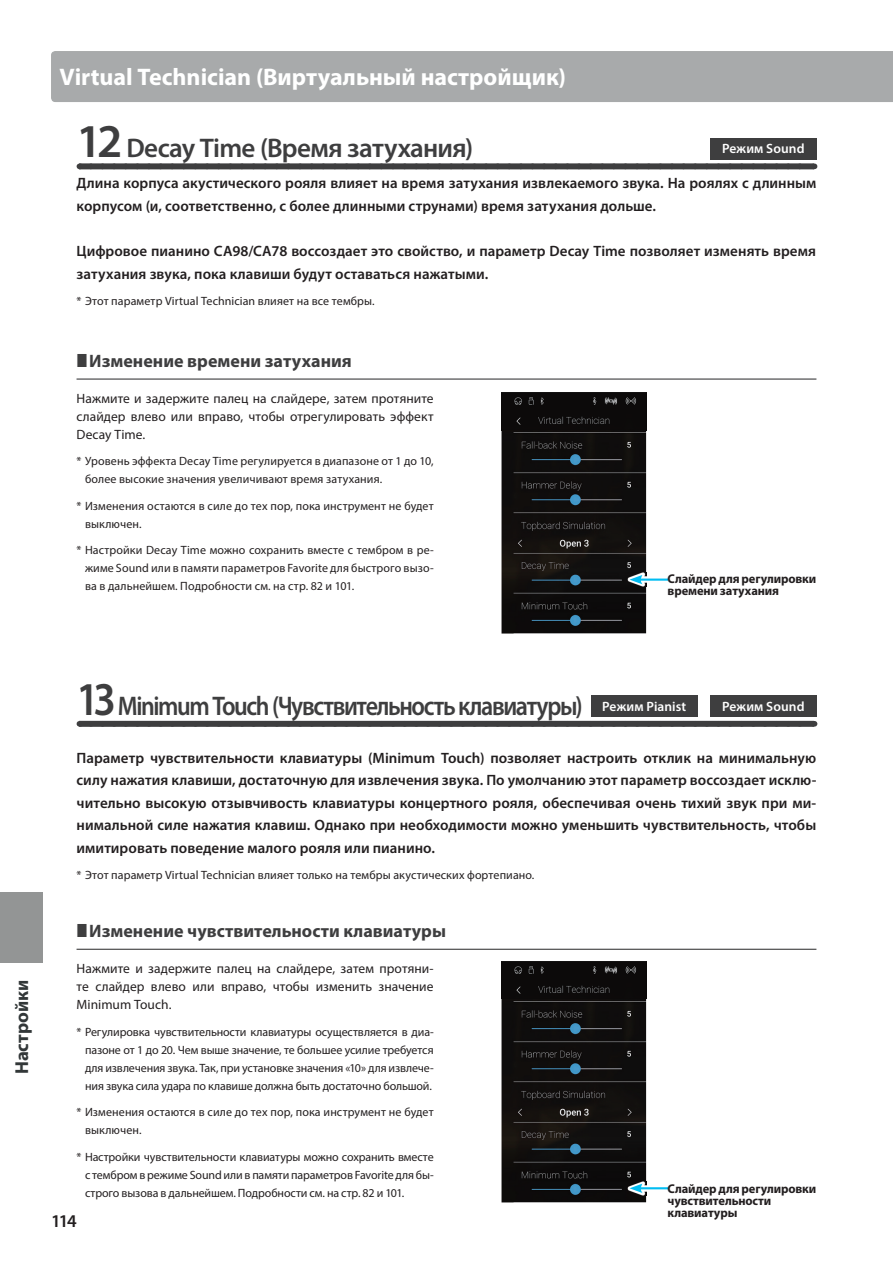
<style>
.page{position:relative;width:893px;height:1263px;background:#fff}
.page>*{position:absolute;margin:0;border:0;box-sizing:border-box;transform-origin:0 0}
.t1{font:600 27px "Myriad Pro";letter-spacing:-.05em;color:#3e3e3f;scale:.89 1}
.t2{font:600 27px "Myriad Pro";letter-spacing:-.02em;color:#3e3e3f}
.t3{font:700 24px "Myriad Pro";color:#fff}
.t4{font:700 18.75px "Myriad Pro";color:#323738}
.t5{font:700 18px "Myriad Pro";color:#3e3e3f}
.t6{font:600 18px "Myriad Pro";color:#231f20}
.t7{font:600 15px/22.5px "Myriad Pro";color:#231f20}
.t8{font:13.5px/18px "Myriad Pro";letter-spacing:.005em;color:#231f20;text-align:justify}
.t9{font:600 13.5px "Myriad Pro";letter-spacing:.005em;color:#fff}
.t10{font:700 12.75px/12px "Myriad Pro";letter-spacing:-.01em;color:#231f20}
.t11{font:12px/18px "Myriad Pro";letter-spacing:.005em;color:#231f20}
.s1{font-size:47.25px}
</style>
<div class="page">
<div style="left:0;top:892px;width:43px;height:71px;background:#939595"></div>
<img style="left:501px;top:961px;width:145px;height:241px">
<img style="left:627px;top:1181px;width:41px;height:14px">
<hr style="left:639px;top:1187px;width:36px;height:2px;background:#01bdf2">
<svg style="left:629px;top:1183px;width:13px;height:10px"></svg>
<img style="left:501px;top:393px;width:145px;height:240px">
<img style="left:627px;top:573px;width:20px;height:13px">
<hr style="left:639px;top:578px;width:36px;height:3px;background:#01bdf2">
<svg style="left:629px;top:575px;width:13px;height:9px"></svg>
<div style="left:51px;top:51px;width:842px;height:51px;background:#a8aaab"></div>
<div style="left:79px;top:163px;width:735px;height:6px;background:#3e3e3f"></div>
<hr style="left:77px;top:378px;width:739px;height:2px;background:#3e3e3f">
<div style="left:79px;top:721px;width:735px;height:6px;background:#3e3e3f"></div>
<svg style="left:91px;top:726px;width:717px;height:1px"></svg>
<hr style="left:77px;top:949px;width:739px;height:1px;background:#3e3e3f">
<div style="left:710px;top:138px;width:106px;height:21px;background:#3e3e3f"></div>
<div style="left:668px;top:573px;width:148px;height:46px;background:#fff"></div>
<div style="left:668px;top:1183px;width:148px;height:46px;background:#fff"></div>
<div style="left:591px;top:696px;width:106px;height:21px;background:#3e3e3f"></div>
<div style="left:710px;top:696px;width:106px;height:21px;background:#3e3e3f"></div>
<h2 class="t3" style="left:60px;top:67px;width:508px">Virtual Technician (Виртуальный настройщик)</h2>
<h1 class="t2" style="left:77px;top:138px;width:398px"><span class="s1">12</span> Decay Time (Время затухания)</h1>
<p class="t7" style="left:77px;top:173px;width:741px">Длина корпуса акустического рояля влияет на время затухания извлекаемого звука. На роялях с длинным корпусом (и, соответственно, с более длинными струнами) время затухания дольше.</p>
<p class="t7" style="left:77px;top:241px;width:741px">Цифровое пианино CA98/CA78 воссоздает это свойство, и параметр Decay Time позволяет изменять время затухания звука, пока клавиши будут оставаться нажатыми.</p>
<p class="t11" style="left:77px;top:293px;width:300px">* Этот параметр Virtual Technician влияет на все тембры.</p>
<p class="t9" style="left:722px;top:144px;width:84px">Режим Sound</p>
<h3 class="t5" style="left:89px;top:354px;width:264px">Изменение времени затухания</h3>
<p class="t8" style="left:77px;top:390px;width:359px">Нажмите и задержите палец на слайдере, затем протяните слайдер влево или вправо, чтобы отрегулировать эффект Decay Time.</p>
<p class="t11" style="left:85px;top:453px;width:350px;text-indent:-9px">* Уровень эффекта Decay Time регулируется в диапазоне от 1 до 10, более высокие значения увеличивают время затухания.</p>
<p class="t11" style="left:85px;top:498px;width:350px;text-indent:-9px">* Изменения остаются в силе до тех пор, пока инструмент не будет выключен.</p>
<p class="t11" style="left:85px;top:542px;width:350px;text-align:justify;text-indent:-9px">* Настройки Decay Time можно сохранить вместе с тембром в ре&shy;жиме Sound или в памяти параметров Favorite для быстрого вызо&shy;ва в дальнейшем. Подробности см. на стр. 82 и 101.</p>
<p class="t10" style="left:668px;top:574px;width:150px">Слайдер для регулировки времени затухания</p>
<h3 class="t4" style="left:15px;top:1074px;width:96px;rotate:-90deg">Настройки</h3>
<h1 class="t1" style="left:77px;top:695px;width:570px"><span class="s1">13</span> Minimum Touch (Чувствительность клавиатуры)</h1>
<p class="t7" style="left:77px;top:748px;width:741px;text-align:justify">Параметр чувствительности клавиатуры (Minimum Touch) позволяет настроить отклик на минимальную силу нажатия клавиши, достаточную для извлечения звука. По умолчанию этот параметр воссоздает исклю&shy;чительно высокую отзывчивость клавиатуры концертного рояля, обеспечивая очень тихий звук при ми&shy;нимальной силе нажатия клавиш. Однако при необходимости можно уменьшить чувствительность, чтобы имитировать поведение малого рояля или пианино.</p>
<p class="t11" style="left:77px;top:867px;width:459px">* Этот параметр Virtual Technician влияет только на тембры акустических фортепиано.</p>
<p class="t9" style="left:602px;top:701px;width:85px">Режим Pianist</p>
<p class="t9" style="left:722px;top:701px;width:84px">Режим Sound</p>
<h3 class="t5" style="left:89px;top:924px;width:358px">Изменение чувствительности клавиатуры</h3>
<p class="t8" style="left:77px;top:960px;width:359px">Нажмите и задержите палец на слайдере, затем протяни&shy;те слайдер влево или вправо, чтобы изменить значение Minimum Touch.</p>
<p class="t11" style="left:85px;top:1023px;width:350px;text-align:justify;text-indent:-9px">* Регулировка чувствительности клавиатуры осуществляется в диа&shy;пазоне от 1 до 20. Чем выше значение, те большее усилие требуется для извлечения звука. Так, при установке значения «10» для извлече&shy;ния звука сила удара по клавише должна быть достаточно большой.</p>
<p class="t11" style="left:85px;top:1104px;width:350px;text-indent:-9px">* Изменения остаются в силе до тех пор, пока инструмент не будет выключен.</p>
<p class="t11" style="left:85px;top:1148px;width:350px;text-align:justify;text-indent:-9px">* Настройки чувствительности клавиатуры можно сохранить вместе с тембром в режиме Sound или в памяти параметров Favorite для бы&shy;строго вызова в дальнейшем. Подробности см. на стр. 82 и 101.</p>
<h3 class="t6" style="left:51px;top:1214px;width:27px">114</h3>
<p class="t10" style="left:668px;top:1184px;width:150px">Слайдер для регулировки чувствительности клавиатуры</p>
</div>
